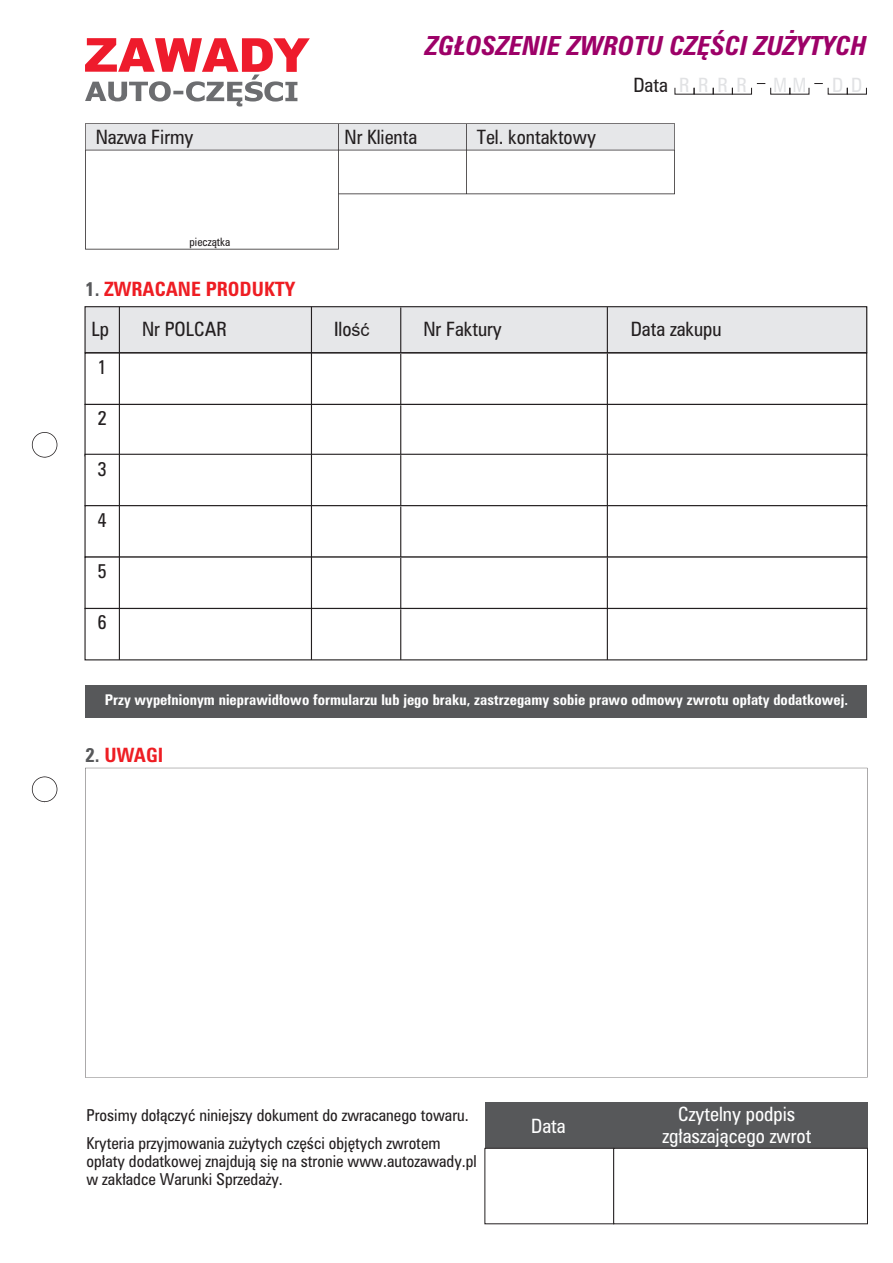
<style>
.page{position:relative;width:893px;height:1263px;background:#fff}
.page>*{position:absolute;margin:0;border:0;box-sizing:border-box;transform-origin:0 0}
.t1{font:italic 700 24px "Zurich Cn PL";color:#9d0168}
.t2{font:18px "Zurich Cn PL";color:#231f20}
.t3{font:18px/21.6px "Zurich Cn PL";color:#fff;text-align:center}
.t4{font:700 18px "Zurich Cn PL";color:#ee1d23}
.t5{font:18px "Zurich Cn PL";color:#e1e2e4;scale:.85 1}
.t6{font:18px "Zurich Cn PL";color:#e1e2e4}
.t7{font:15px/18px "Zurich Cn PL";color:#231f20}
.t8{font:700 13.5px "Zurich Cn PL";letter-spacing:.005em;color:#fff}
.t9{font:10.5px "Zurich Cn PL";color:#231f20}
.s1{color:#e1e2e4}
.s2{color:#57585a}
.s3{font-family:"Arial"}
</style>
<div class="page">
<div style="left:84px;top:306px;width:783px;height:47px;background:#e6e7e9;border:1px solid #231f20"></div>
<hr style="left:119px;top:307px;width:1px;height:46px;background:#231f20">
<hr style="left:311px;top:307px;width:1px;height:46px;background:#231f20">
<hr style="left:400px;top:307px;width:1px;height:46px;background:#231f20">
<hr style="left:607px;top:307px;width:1px;height:46px;background:#231f20">
<div style="left:84px;top:352px;width:783px;height:53px;background:#fff;border:1px solid #231f20"></div>
<hr style="left:119px;top:353px;width:1px;height:51px;background:#231f20">
<hr style="left:311px;top:353px;width:1px;height:51px;background:#231f20">
<hr style="left:400px;top:354px;width:1px;height:50px;background:#231f20">
<hr style="left:607px;top:353px;width:1px;height:51px;background:#231f20">
<div style="left:84px;top:404px;width:783px;height:52px;background:#fff;border:1px solid #231f20"></div>
<hr style="left:119px;top:404px;width:1px;height:52px;background:#231f20">
<hr style="left:311px;top:404px;width:1px;height:52px;background:#231f20">
<hr style="left:400px;top:405px;width:1px;height:51px;background:#231f20">
<hr style="left:607px;top:405px;width:1px;height:51px;background:#231f20">
<div style="left:84px;top:454px;width:783px;height:52px;background:#fff;border:1px solid #231f20"></div>
<hr style="left:119px;top:454px;width:1px;height:52px;background:#231f20">
<hr style="left:311px;top:454px;width:1px;height:52px;background:#231f20">
<hr style="left:400px;top:455px;width:1px;height:51px;background:#231f20">
<hr style="left:607px;top:455px;width:1px;height:51px;background:#231f20">
<div style="left:84px;top:505px;width:783px;height:53px;background:#fff;border:1px solid #231f20"></div>
<hr style="left:119px;top:506px;width:1px;height:51px;background:#231f20">
<hr style="left:311px;top:506px;width:1px;height:51px;background:#231f20">
<hr style="left:400px;top:506px;width:1px;height:51px;background:#231f20">
<hr style="left:607px;top:506px;width:1px;height:51px;background:#231f20">
<svg style="left:85px;top:123px;width:590px;height:126px"></svg>
<div style="left:85px;top:685px;width:782px;height:32px;background:#57585a"></div>
<div style="left:85px;top:124px;width:590px;height:26px;background:#e6e7e9"></div>
<div style="left:84px;top:556px;width:783px;height:53px;background:#fff;border:1px solid #231f20"></div>
<hr style="left:119px;top:557px;width:1px;height:51px;background:#231f20">
<hr style="left:311px;top:557px;width:1px;height:51px;background:#231f20">
<hr style="left:400px;top:558px;width:1px;height:50px;background:#231f20">
<hr style="left:607px;top:557px;width:1px;height:51px;background:#231f20">
<div style="left:84px;top:608px;width:783px;height:52px;background:#fff;border:1px solid #231f20"></div>
<hr style="left:119px;top:608px;width:1px;height:52px;background:#231f20">
<hr style="left:311px;top:608px;width:1px;height:52px;background:#231f20">
<hr style="left:400px;top:609px;width:1px;height:51px;background:#231f20">
<hr style="left:607px;top:609px;width:1px;height:51px;background:#231f20">
<svg style="left:85px;top:768px;width:782px;height:309px"></svg>
<svg style="left:32px;top:432px;width:25px;height:26px"></svg>
<svg style="left:32px;top:776px;width:25px;height:26px"></svg>
<div style="left:485px;top:1102px;width:129px;height:46px;background:#57585a"></div>
<div style="left:614px;top:1102px;width:253px;height:46px;background:#57585a"></div>
<div style="left:485px;top:1148px;width:129px;height:76px;background:#fff;border:1px solid #231f20"></div>
<div style="left:613px;top:1148px;width:255px;height:76px;background:#fff;border:1px solid #231f20"></div>
<svg style="left:85px;top:38px;width:225px;height:69px"></svg>
<h1 class="t1" style="left:425px;top:30px;width:443px">ZGŁOSZENIE ZWROTU CZĘŚCI ZUŻYTYCH</h1>
<p class="t2" style="left:96px;top:125px;width:99px">Nazwa Firmy</p>
<p class="t2" style="left:344px;top:125px;width:74px">Nr Klienta</p>
<p class="t2" style="left:477px;top:125px;width:121px">Tel. kontaktowy</p>
<p class="t9" style="left:190px;top:235px;width:42px">pieczątka</p>
<p class="t2" style="left:633px;top:72px;width:115px">Data <span class="s1">R R R R</span></p>
<p class="t5" style="left:774px;top:72px;width:40px">M M</p>
<p class="t6" style="left:832px;top:72px;width:32px">D D</p>
<p class="t4" style="left:85px;top:277px;width:212px"><span class="s2">1.</span> ZWRACANE PRODUKTY</p>
<p class="t2" style="left:91px;top:317px;width:19px">Lp</p>
<p class="t2" style="left:142px;top:317px;width:87px">Nr POLCAR</p>
<p class="t2" style="left:334px;top:317px;width:37px">Ilo<span class="s3">ść</span></p>
<p class="t2" style="left:423px;top:317px;width:80px">Nr Faktury</p>
<p class="t2" style="left:631px;top:317px;width:92px">Data zakupu</p>
<p class="t2" style="left:97px;top:354px;width:11px">1</p>
<p class="t2" style="left:97px;top:405px;width:11px">2</p>
<p class="t2" style="left:97px;top:456px;width:11px">3</p>
<p class="t2" style="left:97px;top:508px;width:11px">4</p>
<p class="t2" style="left:97px;top:559px;width:11px">5</p>
<p class="t2" style="left:97px;top:610px;width:11px">6</p>
<p class="t8" style="left:105px;top:691px;width:745px">Przy wypełnionym nieprawidłowo formularzu lub jego braku, zastrzegamy sobie prawo odmowy zwrotu opłaty dodatkowej.</p>
<p class="t4" style="left:85px;top:743px;width:80px"><span class="s2">2.</span> UWAGI</p>
<p class="t7" style="left:87px;top:1106px;width:384px">Prosimy dołączyć niniejszy dokument do zwracanego towaru.</p>
<p class="t7" style="left:87px;top:1134px;width:392px">Kryteria przyjmowania zużytych części objętych zwrotem opłaty dodatkowej znajdują się na stronie www.autozawady.pl w zakładce Warunki Sprzedaży.</p>
<p class="t3" style="left:531px;top:1115px;width:36px">Data</p>
<p class="t3" style="left:662px;top:1103px;width:150px">Czytelny podpis zgłaszającego zwrot</p>
</div>
